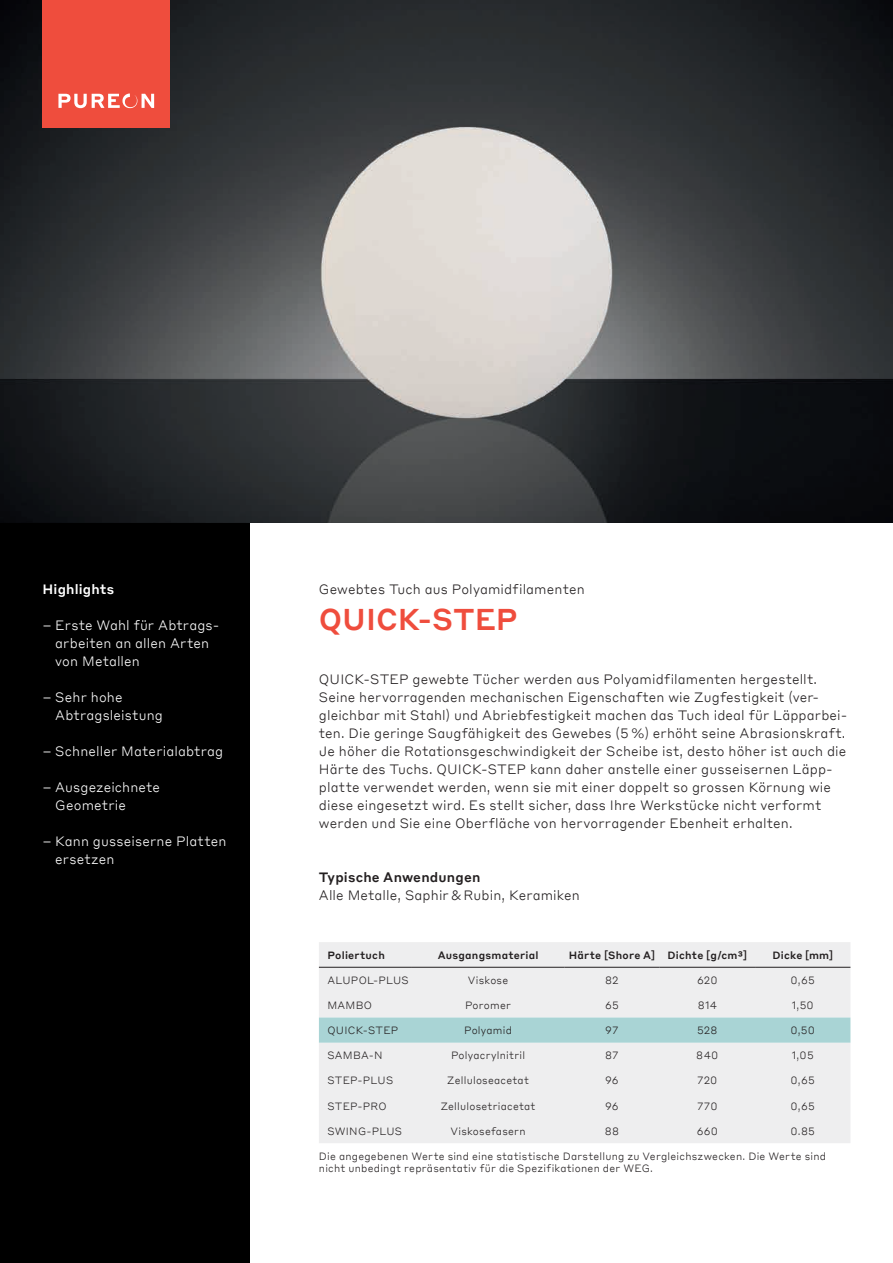
<style>
.page{position:relative;width:893px;height:1263px;background:#fff}
.page>*{position:absolute;margin:0;border:0;box-sizing:border-box;transform-origin:0 0}
.t1{font:500 30px "Styrene BTT";letter-spacing:-.005em;color:#ef4d3d}
.t2{font:300 13.5px/18px "Styrene BTT";letter-spacing:.01em;color:#231f20}
.t3{font:300 13.5px/18px "Styrene BTT";letter-spacing:.01em;color:#fff}
.t4{font:500 13.5px "Styrene BTT";letter-spacing:.015em;color:#231f20}
.t5{font:500 13.5px "Styrene BTT";letter-spacing:.01em;color:#fff}
.t6{font:300 10.5px/12.6px "Styrene BTT";letter-spacing:.02em;color:#231f20}
.t7{font:500 10.5px "Styrene BTT";letter-spacing:.02em;color:#231f20}
</style>
<div class="page">
<div style="left:0;top:0;width:250px;height:1263px;background:#000"></div>
<img style="left:0;top:0;width:893px;height:522px">
<div style="left:43px;top:0;width:127px;height:128px;background:#ef4d3d"></div>
<svg style="left:58px;top:94px;width:96px;height:14px"></svg>
<div style="left:319px;top:942px;width:531px;height:201px;background:#eeeeef"></div>
<svg style="left:319px;top:1017px;width:531px;height:26px;background:#abd5d6"></svg>
<hr style="left:319px;top:967px;width:93px;height:1px;background:#231f20">
<hr style="left:412px;top:967px;width:152px;height:1px;background:#231f20">
<hr style="left:564px;top:967px;width:96px;height:1px;background:#231f20">
<hr style="left:660px;top:967px;width:95px;height:1px;background:#231f20">
<hr style="left:755px;top:967px;width:95px;height:1px;background:#231f20">
<p class="t5" style="left:43px;top:578px;width:73px">Highlights</p>
<p class="t3" style="left:55px;top:615px;width:166px;text-indent:-13px">– Erste Wahl für Abtrags&shy;arbeiten an allen Arten von Metallen</p>
<p class="t3" style="left:55px;top:687px;width:109px;text-indent:-13px">– Sehr hohe<br>Abtragsleistung</p>
<p class="t3" style="left:43px;top:741px;width:182px">– Schneller Materialabtrag</p>
<p class="t3" style="left:55px;top:777px;width:106px;text-indent:-13px">– Ausgezeichnete<br>Geometrie</p>
<p class="t3" style="left:55px;top:831px;width:173px;text-indent:-13px">– Kann gusseiserne Platten ersetzen</p>
<p class="t2" style="left:319px;top:579px;width:267px">Gewebtes Tuch aus Polyamidfilamenten</p>
<h1 class="t1" style="left:319px;top:594px;width:200px">QUICK-STEP</h1>
<p class="t2" style="left:319px;top:669px;width:530px">QUICK-STEP gewebte Tücher werden aus Polyamidfilamenten hergestellt.<br>Seine hervorragenden mechanischen Eigenschaften wie Zugfestigkeit (ver&shy;gleichbar mit Stahl) und Abriebfestigkeit machen das Tuch ideal für Läpparbei&shy;ten. Die geringe Saugfähigkeit des Gewebes (5 %) erhöht seine Abrasionskraft.<br>Je höher die Rotationsgeschwindigkeit der Scheibe ist, desto höher ist auch die Härte des Tuchs. QUICK-STEP kann daher anstelle einer gusseisernen Läpp&shy;platte verwendet werden, wenn sie mit einer doppelt so grossen Körnung wie diese eingesetzt wird. Es stellt sicher, dass Ihre Werkstücke nicht verformt werden und Sie eine Oberfläche von hervorragender Ebenheit erhalten.</p>
<p class="t4" style="left:319px;top:866px;width:163px">Typische Anwendungen</p>
<p class="t2" style="left:319px;top:885px;width:262px">Alle Metalle, Saphir &amp; Rubin, Keramiken</p>
<p class="t7" style="left:327px;top:946px;width:59px">Poliertuch</p>
<p class="t7" style="left:438px;top:946px;width:102px">Ausgangsmaterial</p>
<p class="t7" style="left:569px;top:946px;width:180px">Härte [Shore A] Dichte [g/cm³]</p>
<p class="t7" style="left:772px;top:946px;width:62px">Dicke [mm]</p>
<p class="t6" style="left:327px;top:973px;width:83px">ALUPOL-PLUS</p>
<p class="t6" style="left:468px;top:973px;width:42px">Viskose</p>
<p class="t6" style="left:605px;top:973px;width:15px">82</p>
<p class="t6" style="left:697px;top:973px;width:22px">620</p>
<p class="t6" style="left:791px;top:973px;width:26px">0,65</p>
<p class="t6" style="left:327px;top:998px;width:46px">MAMBO</p>
<p class="t6" style="left:465px;top:998px;width:47px">Poromer</p>
<p class="t6" style="left:605px;top:998px;width:15px">65</p>
<p class="t6" style="left:698px;top:998px;width:21px">814</p>
<p class="t6" style="left:792px;top:998px;width:24px">1,50</p>
<p class="t6" style="left:327px;top:1023px;width:72px">QUICK-STEP</p>
<p class="t6" style="left:464px;top:1023px;width:49px">Polyamid</p>
<p class="t6" style="left:605px;top:1023px;width:15px">97</p>
<p class="t6" style="left:697px;top:1023px;width:22px">528</p>
<p class="t6" style="left:790px;top:1023px;width:26px">0,50</p>
<p class="t6" style="left:327px;top:1048px;width:57px">SAMBA-N</p>
<p class="t6" style="left:451px;top:1048px;width:76px">Polyacrylnitril</p>
<p class="t6" style="left:605px;top:1048px;width:15px">87</p>
<p class="t6" style="left:696px;top:1048px;width:24px">840</p>
<p class="t6" style="left:792px;top:1048px;width:24px">1,05</p>
<p class="t6" style="left:327px;top:1073px;width:67px">STEP-PLUS</p>
<p class="t6" style="left:447px;top:1073px;width:83px">Zelluloseacetat</p>
<p class="t6" style="left:605px;top:1073px;width:15px">96</p>
<p class="t6" style="left:697px;top:1073px;width:22px">720</p>
<p class="t6" style="left:791px;top:1073px;width:26px">0,65</p>
<p class="t6" style="left:327px;top:1099px;width:61px">STEP-PRO</p>
<p class="t6" style="left:441px;top:1099px;width:96px">Zellulosetriacetat</p>
<p class="t6" style="left:605px;top:1099px;width:15px">96</p>
<p class="t6" style="left:697px;top:1099px;width:22px">770</p>
<p class="t6" style="left:791px;top:1099px;width:26px">0,65</p>
<p class="t6" style="left:327px;top:1124px;width:76px">SWING-PLUS</p>
<p class="t6" style="left:451px;top:1124px;width:77px">Viskosefasern</p>
<p class="t6" style="left:605px;top:1124px;width:16px">88</p>
<p class="t6" style="left:697px;top:1124px;width:23px">660</p>
<p class="t6" style="left:790px;top:1124px;width:26px">0.85</p>
<p class="t6" style="left:319px;top:1149px;width:509px">Die angegebenen Werte sind eine statistische Darstellung zu Vergleichszwecken. Die Werte sind nicht unbedingt repräsentativ für die Spezifikationen der WEG.</p>
</div>
